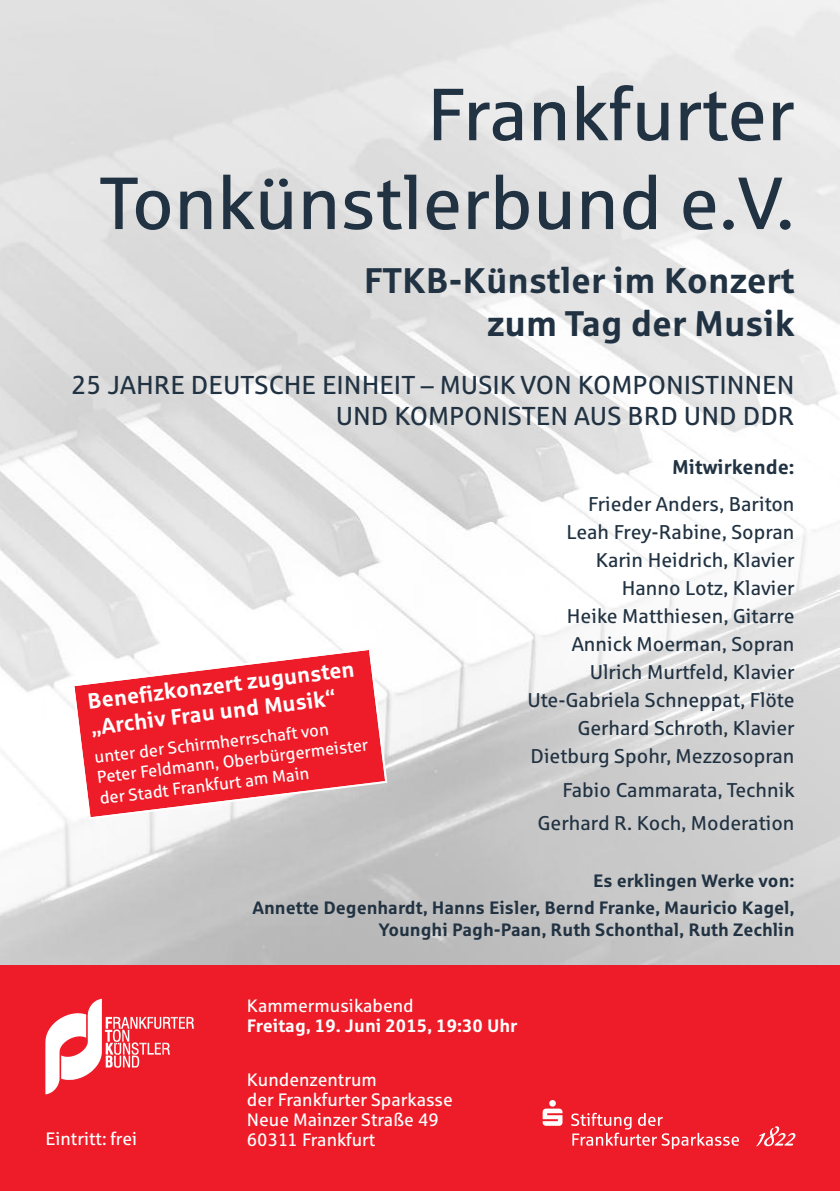
<style>
.page{position:relative;width:840px;height:1191px;background:#fff}
.page>*{position:absolute;margin:0;border:0;box-sizing:border-box;transform-origin:0 0}
.t1{font:74px/88.8px "Sparkasse Rg";color:#213242;text-align:right}
.t2{font:700 35.6px/42.8px "Sparkasse Rg";color:#213242;text-align:right}
.t3{font:26px/31.2px "Sparkasse Rg";color:#213242;text-align:right}
.t4{font:700 22px/26.4px "Sparkasse Rg";color:#fff}
.t5{font:20px/28px "Sparkasse Rg";color:#213242;text-align:right}
.t6{font:700 20px "Sparkasse Rg";color:#213242}
.t7{font:700 18px/27.2px "Sparkasse Rg";color:#213242;text-align:right}
.t8{font:18px/19.8px "Sparkasse Rg";color:#fff}
.t9{font:700 18px "Sparkasse Rg";color:#fff}
.t10{font:17px/20.8px "Sparkasse Rg";color:#fff}
</style>
<div class="page">
<div style="left:0;top:964px;width:839px;height:227px;background:#ee1c28"></div>
<svg style="left:542px;top:1100px;width:20px;height:25px"></svg>
<svg style="left:571px;top:1112px;width:167px;height:37px"></svg>
<svg style="left:756px;top:1126px;width:39px;height:20px"></svg>
<img style="left:108px;top:1055px;width:31px;height:12px">
<img style="left:0;top:0;width:839px;height:964px">
<svg style="left:71px;top:646px;width:317px;height:174px"></svg>
<h1 class="t1" style="left:99px;top:70px;width:696px">Frankfurter<br>Tonkünstlerbund e.V.</h1>
<h2 class="t2" style="left:363px;top:259px;width:432px">FTKB-Künstler im Konzert zum Tag der Musik</h2>
<h3 class="t3" style="left:71px;top:369px;width:724px">25 JAHRE DEUTSCHE EINHEIT – MUSIK VON KOMPONISTINNEN<br>UND KOMPONISTEN AUS BRD UND DDR</h3>
<p class="t4" style="left:86px;top:688px;width:270px;rotate:-7deg">Benefizkonzert zugunsten „Archiv Frau und Musik“</p>
<p class="t10" style="left:93px;top:747px;width:274px;rotate:-7deg">unter der Schirmherrschaft von<br>Peter Feldmann, Oberbürgermeister der Stadt Frankfurt am Main</p>
<p class="t6" style="left:671px;top:456px;width:124px">Mitwirkende:</p>
<p class="t5" style="left:527px;top:490px;width:268px">Frieder Anders, Bariton<br>Leah Frey-Rabine, Sopran<br>Karin Heidrich, Klavier<br>Hanno Lotz, Klavier<br>Heike Matthiesen, Gitarre<br>Annick Moerman, Sopran<br>Ulrich Murtfeld, Klavier<br>Ute-Gabriela Schneppat, Flöte<br>Gerhard Schroth, Klavier<br>Dietburg Spohr, Mezzosopran</p>
<p class="t5" style="left:537px;top:773px;width:258px;line-height:33.6px">Fabio Cammarata, Technik<br>Gerhard R. Koch, Moderation</p>
<p class="t7" style="left:252px;top:867px;width:543px">Es erklingen Werke von:<br>Annette Degenhardt, Hanns Eisler, Bernd Franke, Mauricio Kagel,</p>
<p class="t7" style="left:378px;top:916px;width:417px">Younghi Pagh-Paan, Ruth Schonthal, Ruth Zechlin</p>
<p class="t8" style="left:247px;top:996px;width:168px">Kammermusikabend</p>
<p class="t9" style="left:247px;top:1015px;width:272px">Freitag, 19. Juni 2015, 19:30 Uhr</p>
<p class="t8" style="left:247px;top:1070px;width:207px">Kundenzentrum<br>der Frankfurter Sparkasse<br>Neue Mainzer Straße 49</p>
<p class="t8" style="left:45px;top:1129px;width:93px">Eintritt: frei</p>
<p class="t8" style="left:247px;top:1129px;width:130px">60311 Frankfurt</p>
</div>
